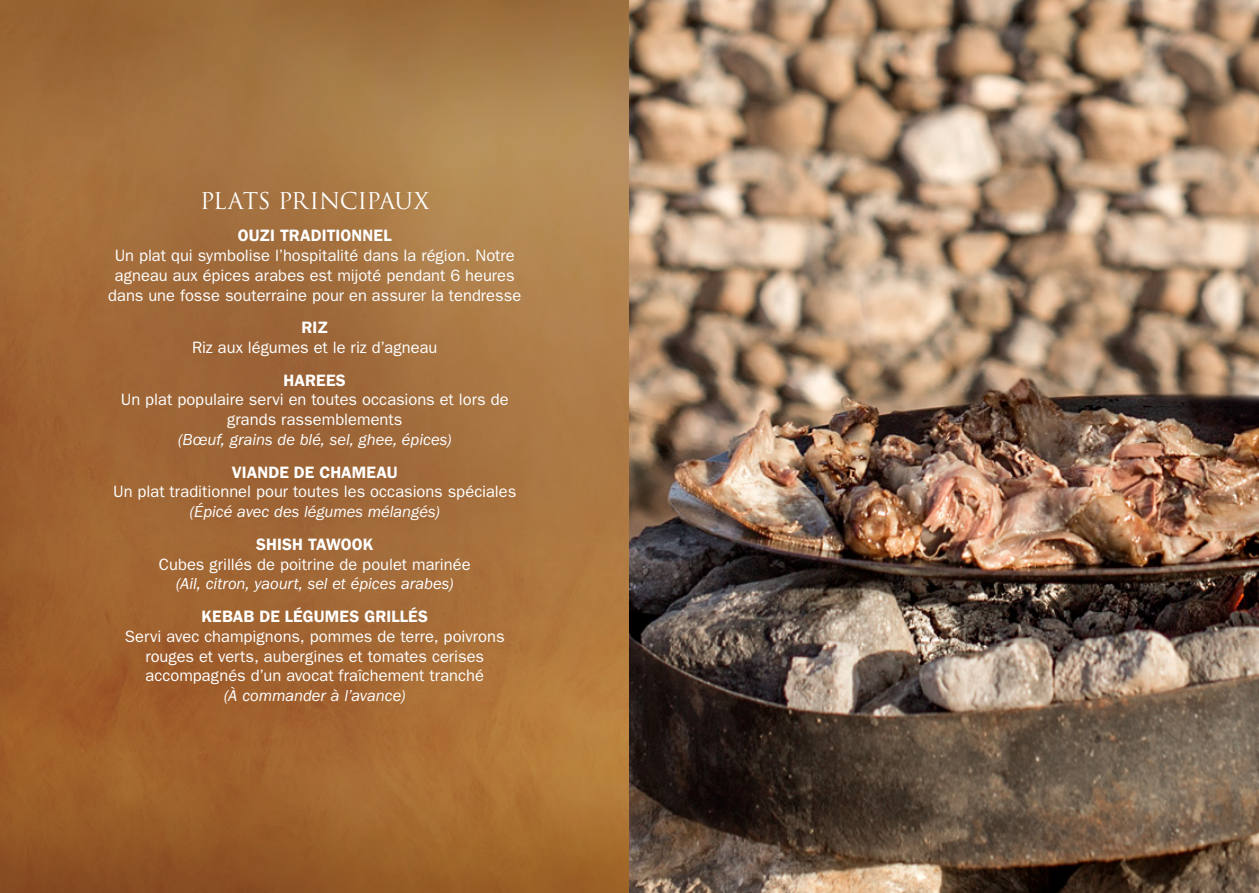
<style>
.page{position:relative;width:1259px;height:893px;background:#fff}
.page>*{position:absolute;margin:0;border:0;box-sizing:border-box;transform-origin:0 0}
.t1{font:22.5px "Trajan Pro";letter-spacing:-.03em;color:#fff}
.t2{font:16.5px/19.8px "Franklin Gothic LT Com";color:#fff;text-align:center}
.t3{font:italic 16.5px "Franklin Gothic LT Com";letter-spacing:-.005em;color:#fff}
.t4{font:16.5px "Franklin Gothic LT Com Dm";letter-spacing:.005em;color:#fff}
</style>
<div class="page">
<img style="left:0;top:0;width:629px;height:893px">
<img style="left:629px;top:0;width:630px;height:893px">
<h1 class="t1" style="left:200px;top:186px;width:231px">PLATS PRINCIPAUX</h1>
<p class="t4" style="left:238px;top:226px;width:155px">OUZI TRADITIONNEL</p>
<p class="t2" style="left:108px;top:246px;width:415px">Un plat qui symbolise l’hospitalité dans la région. Notre agneau aux épices arabes est mijoté pendant 6 heures dans une fosse souterraine pour en assurer la tendresse</p>
<p class="t4" style="left:301px;top:318px;width:28px">RIZ</p>
<p class="t2" style="left:192px;top:338px;width:247px">Riz aux légumes et le riz d’agneau</p>
<p class="t4" style="left:284px;top:370px;width:64px">HAREES</p>
<p class="t2" style="left:121px;top:390px;width:389px">Un plat populaire servi en toutes occasions et lors de grands rassemblements</p>
<p class="t3" style="left:178px;top:430px;width:275px">(Bœuf, grains de blé, sel, ghee, épices)</p>
<p class="t4" style="left:232px;top:462px;width:167px">VIANDE DE CHAMEAU</p>
<p class="t2" style="left:113px;top:482px;width:405px">Un plat traditionnel pour toutes les occasions spéciales</p>
<p class="t3" style="left:190px;top:503px;width:251px">(Épicé avec des légumes mélangés)</p>
<p class="t4" style="left:256px;top:534px;width:119px">SHISH TAWOOK</p>
<p class="t2" style="left:159px;top:554px;width:313px">Cubes grillés de poitrine de poulet marinée</p>
<p class="t3" style="left:176px;top:575px;width:279px">(Ail, citron, yaourt, sel et épices arabes)</p>
<p class="t4" style="left:201px;top:606px;width:228px">KEBAB DE LÉGUMES GRILLÉS</p>
<p class="t2" style="left:125px;top:626px;width:381px">Servi avec champignons, pommes de terre, poivrons rouges et verts, aubergines et tomates cerises accompagnés d’un avocat fraîchement tranché</p>
<p class="t3" style="left:224px;top:686px;width:183px">(À commander à l’avance)</p>
</div>
